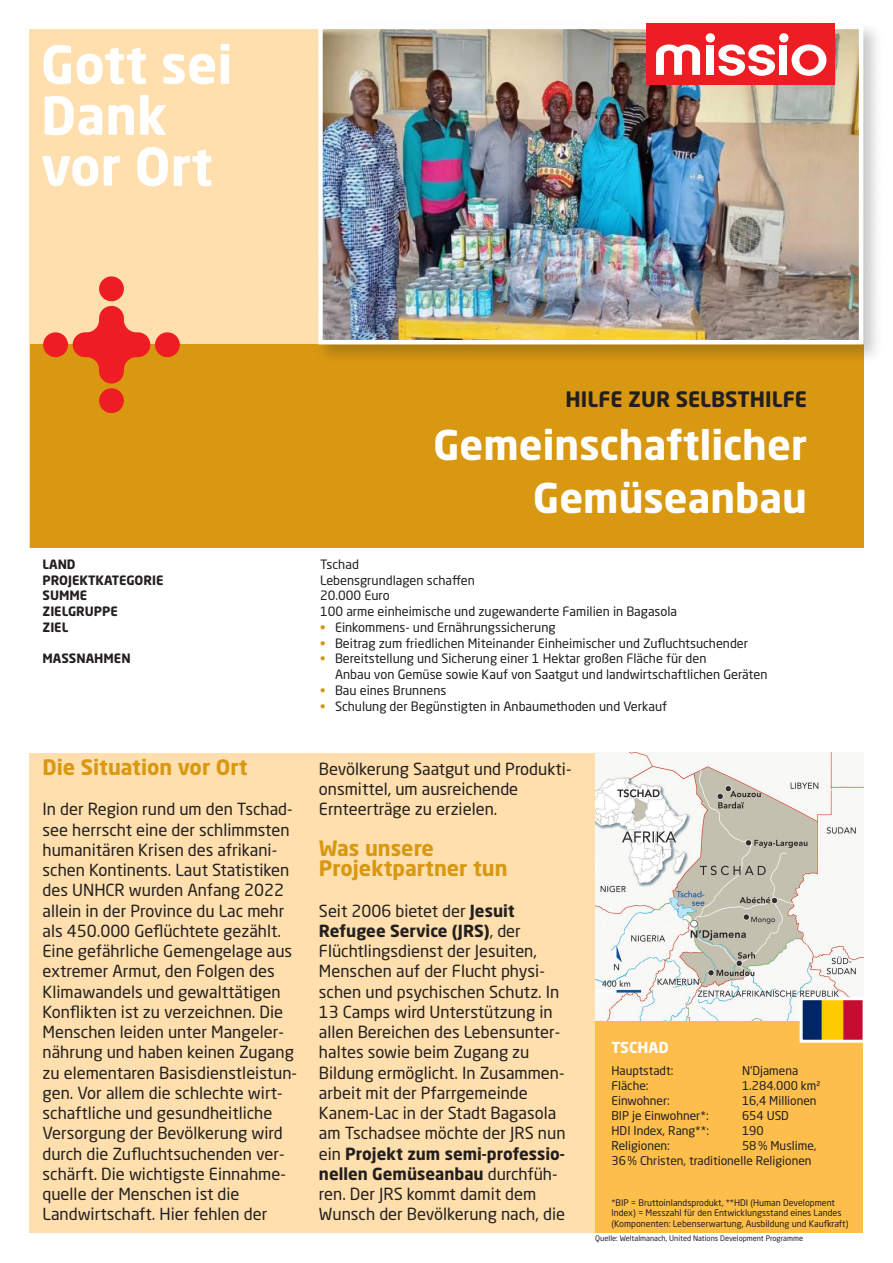
<style>
.page{position:relative;width:893px;height:1263px;background:#fff}
.page>*{position:absolute;margin:0;border:0;box-sizing:border-box;transform-origin:0 0}
.t1{font:700 51.75px "Neo Sans Std";color:#fff}
.t2{font:700 40.5px "Neo Sans Std";color:#fff}
.Fließtext_auf_GLR_bo{font:700 21px/20.2px "Neo Sans Std";color:#d99811}
.t3{font:700 21px "Neo Sans Std";color:#231f20}
.Fließtext_auf_GLR{font:16.5px/20.2px "Neo Sans Std";color:#231f20}
.t4{font:700 15px "Neo Sans Std";color:#fff}
.t5{font:12.75px "Neo Sans Std";color:#231f20}
.t6{font:700 12.75px "Neo Sans Std";color:#231f20}
.t7{font:12px "Neo Sans Std";color:#231f20}
.t8{font:9px/10.5px "Neo Sans Std";color:#231f20}
.t9{font:7.5px "Neo Sans Std";color:#231f20}
.s1{font-weight:700;color:#d99811}
.s2{font-weight:700}
</style>
<div class="page">
<div style="left:30px;top:30px;width:833px;height:1203px;background:#fedfad"></div>
<div style="left:30px;top:344px;width:833px;height:205px;background:#d99811"></div>
<div style="left:0;top:549px;width:893px;height:204px;background:#fff"></div>
<div style="left:43px;top:332px;width:25px;height:25px;background:#ee1d23;border-radius:50%"></div>
<div style="left:155px;top:332px;width:25px;height:25px;background:#ee1d23;border-radius:50%"></div>
<div style="left:99px;top:388px;width:25px;height:25px;background:#ee1d23;border-radius:50%"></div>
<div style="left:99px;top:276px;width:25px;height:25px;background:#ee1d23;border-radius:50%"></div>
<svg style="left:73px;top:306px;width:77px;height:78px"></svg>
<div style="left:313px;top:20px;width:571px;height:345px;background:#231f20;opacity:.25"></div>
<img style="left:323px;top:30px;width:535px;height:309px">
<div style="left:318px;top:25px;width:545px;height:319px;border:4px solid #fff"></div>
<div style="left:595px;top:1020px;width:268px;height:213px;background:#fdbe4c"></div>
<img style="left:595px;top:753px;width:268px;height:267px">
<div style="left:646px;top:23px;width:188px;height:62px;background:#ee1d23"></div>
<svg style="left:656px;top:44px;width:44px;height:31px"></svg>
<svg style="left:718px;top:44px;width:57px;height:32px"></svg>
<div style="left:706px;top:45px;width:8px;height:30px;background:#fff"></div>
<div style="left:706px;top:33px;width:9px;height:10px;background:#fff;border-radius:50%"></div>
<div style="left:779px;top:45px;width:8px;height:30px;background:#fff"></div>
<div style="left:779px;top:33px;width:9px;height:10px;background:#fff;border-radius:50%"></div>
<svg style="left:792px;top:44px;width:34px;height:32px"></svg>
<img style="left:804px;top:1001px;width:58px;height:38px">
<div style="left:800px;top:997px;width:66px;height:46px;border:3px solid #fff"></div>
<p class="t1" style="left:41px;top:31px;width:193px">Gott sei</p>
<p class="t1" style="left:41px;top:82px;width:128px">Dank</p>
<p class="t1" style="left:41px;top:133px;width:173px">vor Ort</p>
<p class="t3" style="left:566px;top:385px;width:243px">HILFE ZUR SELBSTHILFE</p>
<p class="t2" style="left:433px;top:419px;width:375px">Gemeinschaftlicher</p>
<p class="t2" style="left:533px;top:472px;width:275px">Gemüseanbau</p>
<p class="t6" style="left:43px;top:556px;width:35px">LAND</p>
<p class="t5" style="left:320px;top:556px;width:40px">Tschad</p>
<p class="t6" style="left:43px;top:572px;width:123px">PROJEKTKATEGORIE</p>
<p class="t5" style="left:320px;top:572px;width:156px">Lebensgrundlagen schaffen</p>
<p class="t6" style="left:43px;top:587px;width:46px">SUMME</p>
<p class="t5" style="left:320px;top:588px;width:71px">20.000 Euro</p>
<p class="t6" style="left:43px;top:603px;width:77px">ZIELGRUPPE</p>
<p class="t5" style="left:320px;top:604px;width:359px">100 arme einheimische und zugewanderte Familien in Bagasola</p>
<p class="t6" style="left:43px;top:619px;width:27px">ZIEL</p>
<p class="t5" style="left:320px;top:619px;width:237px"><span class="s1">•</span> Einkommens- und Ernährungssicherung</p>
<p class="t5" style="left:320px;top:635px;width:430px"><span class="s1">•</span> Beitrag zum friedlichen Miteinander Einheimischer und Zufluchtsuchender</p>
<p class="t6" style="left:43px;top:650px;width:90px">MASSNAHMEN</p>
<p class="t5" style="left:320px;top:651px;width:388px"><span class="s1">•</span> Bereitstellung und Sicherung einer 1 Hektar großen Fläche für den</p>
<p class="t5" style="left:335px;top:667px;width:434px">Anbau von Gemüse sowie Kauf von Saatgut und landwirtschaftlichen Geräten</p>
<p class="t5" style="left:320px;top:682px;width:128px"><span class="s1">•</span> Bau eines Brunnens</p>
<p class="t5" style="left:320px;top:698px;width:348px"><span class="s1">•</span> Schulung der Begünstigten in Anbaumethoden und Verkauf</p>
<p class="Fließtext_auf_GLR_bo" style="left:43px;top:756px;width:207px">Die Situation vor Ort</p>
<p class="Fließtext_auf_GLR" style="left:43px;top:799px;width:252px">In der Region rund um den Tschad&shy;see herrscht eine der schlimmsten</p>
<p class="Fließtext_auf_GLR" style="left:43px;top:839px;width:251px">humanitären Krisen des afrikani&shy;schen Kontinents. Laut Statistiken des UNHCR wurden Anfang 2022 allein in der Province du Lac mehr als 450.000 Geflüchtete gezählt.<br>Eine gefährliche Gemengelage aus extremer Armut, den Folgen des Klimawandels und gewalttätigen Konflikten ist zu verzeichnen. Die Menschen leiden unter Mangeler-</p>
<p class="Fließtext_auf_GLR" style="left:43px;top:1042px;width:256px">nährung und haben keinen Zugang zu elementaren Basisdienstleistun&shy;gen. Vor allem die schlechte wirt&shy;schaftliche und gesundheitliche Versorgung der Bevölkerung wird durch die Zufluchtsuchenden ver&shy;schärft. Die wichtigste Einnahme&shy;quelle der Menschen ist die Landwirtschaft. Hier fehlen der</p>
<p class="Fließtext_auf_GLR" style="left:319px;top:758px;width:254px">Bevölkerung Saatgut und Produkti&shy;onsmittel, um ausreichende</p>
<p class="Fließtext_auf_GLR" style="left:319px;top:799px;width:180px">Ernteerträge zu erzielen.</p>
<p class="Fließtext_auf_GLR_bo" style="left:319px;top:837px;width:190px">Was unsere<br>Projektpartner tun</p>
<p class="Fließtext_auf_GLR" style="left:319px;top:900px;width:220px">Seit 2006 bietet der <span class="s2">Jesuit<br>Refugee Service (JRS)</span>, der<br>Flüchtlingsdienst der Jesuiten,</p>
<p class="Fließtext_auf_GLR" style="left:319px;top:961px;width:248px">Menschen auf der Flucht physi&shy;schen und psychischen Schutz. In<br>13 Camps wird Unterstützung in allen Bereichen des Lebensunter&shy;haltes sowie beim Zugang zu<br>Bildung ermöglicht. In Zusammen&shy;arbeit mit der Pfarrgemeinde<br>Kanem-Lac in der Stadt Bagasola am Tschadsee möchte der JRS nun ein <span class="s2">Projekt zum semi-professio&shy;nellen Gemüseanbau</span> durchfüh&shy;ren. Der JRS kommt damit dem<br>Wunsch der Bevölkerung nach, die</p>
<p class="t4" style="left:611px;top:1037px;width:59px">TSCHAD</p>
<p class="t7" style="left:611px;top:1063px;width:63px">Hauptstadt:</p>
<p class="t7" style="left:742px;top:1063px;width:58px">N‘Djamena</p>
<p class="t7" style="left:611px;top:1078px;width:39px">Fläche:</p>
<p class="t7" style="left:742px;top:1078px;width:80px">1.284.000 km2</p>
<p class="t7" style="left:611px;top:1093px;width:60px">Einwohner:</p>
<p class="t7" style="left:742px;top:1093px;width:76px">16,4 Millionen</p>
<p class="t7" style="left:611px;top:1108px;width:99px">BIP je Einwohner*:</p>
<p class="t7" style="left:742px;top:1108px;width:48px">654 USD</p>
<p class="t7" style="left:611px;top:1123px;width:99px">HDI Index, Rang**:</p>
<p class="t7" style="left:742px;top:1123px;width:23px">190</p>
<p class="t7" style="left:611px;top:1138px;width:60px">Religionen:</p>
<p class="t7" style="left:742px;top:1138px;width:76px">58% Muslime,</p>
<p class="t7" style="left:611px;top:1153px;width:202px">36% Christen, traditionelle Religionen</p>
<p class="t8" style="left:611px;top:1197px;width:238px">*BIP = Bruttoinlandsprodukt, **HDI (Human Development<br>Index) = Messzahl für den Entwicklungsstand eines Landes (Komponenten: Lebenserwartung, Ausbildung und Kaufkraft)</p>
<p class="t9" style="left:595px;top:1233px;width:209px">Quelle: Weltalmanach, United Nations Development Programme</p>
</div>
